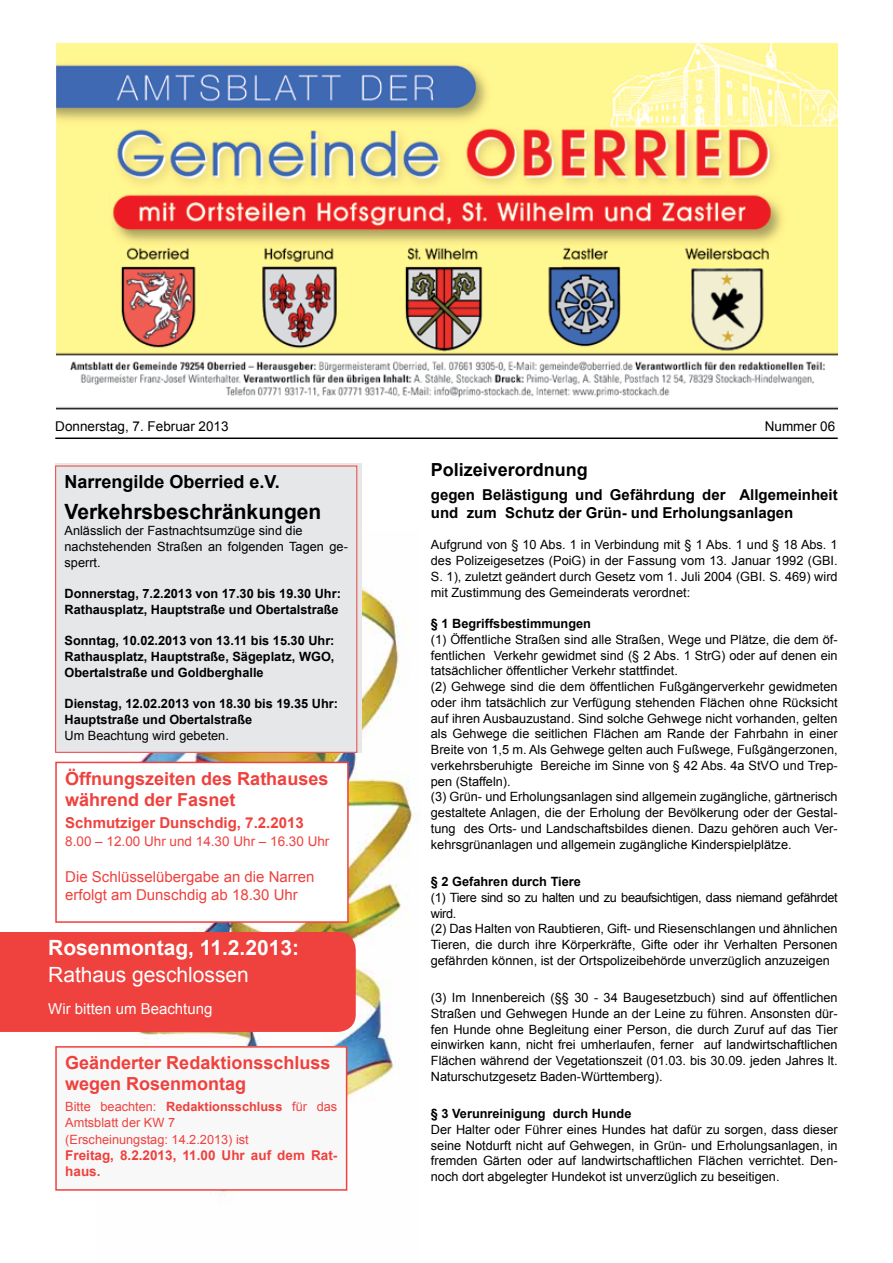
<style>
.page{position:relative;width:893px;height:1263px;background:#fff}
.page>*{position:absolute;margin:0;border:0;box-sizing:border-box;transform-origin:0 0}
.t1{font:700 21px "Arial";color:#000}
.t2{font:700 21px "Arial";color:#fff}
.t3{font:21px "Arial";color:#fff}
.t4{font:700 18px/21px "Arial";color:#ef413d}
.t5{font:700 18px "Arial";color:#000}
.t6{font:700 15px/18px "Arial";color:#000}
.t7{font:15px/18px "Arial";color:#ef413d}
.t8{font:700 15px "Arial";color:#ef413d}
.t9{font:15px "Arial";color:#fff}
.t10{font:700 13.5px/15.8px "Arial";color:#ef413d}
.t11{font:13.5px "Arial";color:#ef413d}
.t12{font:13.5px "Arial";color:#000}
.t13{font:12.75px/15.8px "Arial";color:#000}
.t14{font:700 12.75px/15.8px "Arial";color:#000}
.t15{font:12.75px/16.5px "Arial";color:#ef413d}
.s1{font-weight:700}
</style>
<div class="page">
<img style="left:57px;top:43px;width:781px;height:366px">
<hr style="left:55px;top:437px;width:783px;height:2px;background:#000">
<img style="left:98px;top:531px;width:317px;height:665px">
<div style="left:56px;top:1047px;width:291px;height:143px;background:#f8f8f9"></div>
<div style="left:55px;top:1046px;width:292px;height:145px;border:2px solid #ef413d"></div>
<div style="left:55px;top:463px;width:306px;height:290px;background:#e6e7e8"></div>
<div style="left:55px;top:466px;width:302px;height:287px;border:1px solid #ef413d"></div>
<div style="left:56px;top:762px;width:292px;height:160px;background:#fff"></div>
<div style="left:55px;top:762px;width:294px;height:161px;border:2px solid #ef413d"></div>
<div style="left:0;top:932px;width:356px;height:100px;background:#ef413d"></div>
<p class="t12" style="left:55px;top:417px;width:175px">Donnerstag, 7. Februar 2013</p>
<p class="t12" style="left:765px;top:417px;width:72px">Nummer 06</p>
<h2 class="t5" style="left:65px;top:470px;width:217px">Narrengilde Oberried e.V.</h2>
<h1 class="t1" style="left:65px;top:498px;width:258px">Verkehrsbeschränkungen</h1>
<p class="t13" style="left:65px;top:523px;width:285px">Anlässlich der Fastnachtsumzüge sind die nachstehenden Straßen an folgenden Tagen ge&shy;sperrt.</p>
<p class="t14" style="left:65px;top:586px;width:278px">Donnerstag, 7.2.2013 von 17.30 bis 19.30 Uhr:<br>Rathausplatz, Hauptstraße und Obertalstraße</p>
<p class="t14" style="left:65px;top:633px;width:272px;text-align:justify">Sonntag, 10.02.2013 von 13.11 bis 15.30 Uhr:<br>Rathausplatz, Hauptstraße, Sägeplatz, WGO, Obertalstraße und Goldberghalle</p>
<p class="t14" style="left:65px;top:696px;width:275px">Dienstag, 12.02.2013 von 18.30 bis 19.35 Uhr:<br>Hauptstraße und Obertalstraße</p>
<p class="t13" style="left:65px;top:727px;width:166px">Um Beachtung wird gebeten.</p>
<h2 class="t4" style="left:65px;top:768px;width:265px">Öffnungszeiten des Rathauses während der Fasnet</h2>
<p class="t8" style="left:65px;top:813px;width:240px">Schmutziger Dunschdig, 7.2.2013</p>
<p class="t11" style="left:65px;top:832px;width:266px">8.00 – 12.00 Uhr und 14.30 Uhr – 16.30 Uhr</p>
<p class="t7" style="left:65px;top:868px;width:251px">Die Schlüsselübergabe an die Narren erfolgt am Dunschdig ab 18.30 Uhr</p>
<h1 class="t2" style="left:48px;top:934px;width:252px">Rosenmontag, 11.2.2013:</h1>
<h1 class="t3" style="left:48px;top:961px;width:202px">Rathaus geschlossen</h1>
<p class="t9" style="left:48px;top:998px;width:166px">Wir bitten um Beachtung</p>
<h2 class="t4" style="left:65px;top:1053px;width:267px">Geänderter Redaktionsschluss wegen Rosenmontag</h2>
<p class="t15" style="left:65px;top:1098px;width:274px">Bitte beachten: <span class="s1">Redaktionsschluss</span> für das<br>Amtsblatt der KW 7<br>(Erscheinungstag: 14.2.2013) ist</p>
<p class="t10" style="left:65px;top:1148px;width:274px">Freitag, 8.2.2013, 11.00 Uhr auf dem Rat&shy;haus.</p>
<h2 class="t5" style="left:431px;top:458px;width:159px">Polizeiverordnung</h2>
<p class="t6" style="left:431px;top:486px;width:408px">gegen Belästigung und Gefährdung der Allgemeinheit und zum Schutz der Grün- und Erholungsanlagen</p>
<p class="t13" style="left:431px;top:537px;width:408px;text-align:justify">Aufgrund von § 10 Abs. 1 in Verbindung mit § 1 Abs. 1 und § 18 Abs. 1 des Polizeigesetzes (PoiG) in der Fassung vom 13. Januar 1992 (GBI.<br>S. 1), zuletzt geändert durch Gesetz vom 1. Juli 2004 (GBI. S. 469) wird mit Zustimmung des Gemeinderats verordnet:</p>
<p class="t14" style="left:431px;top:616px;width:162px">§ 1 Begriffsbestimmungen</p>
<p class="t13" style="left:431px;top:632px;width:408px">(1) Öffentliche Straßen sind alle Straßen, Wege und Plätze, die dem öf&shy;fentlichen Verkehr gewidmet sind (§ 2 Abs. 1 StrG) oder auf denen ein tatsächlicher öffentlicher Verkehr stattfindet.<br>(2) Gehwege sind die dem öffentlichen Fußgängerverkehr gewidmeten oder ihm tatsächlich zur Verfügung stehenden Flächen ohne Rücksicht auf ihren Ausbauzustand. Sind solche Gehwege nicht vorhanden, gelten als Gehwege die seitlichen Flächen am Rande der Fahrbahn in einer Breite von 1,5 m. Als Gehwege gelten auch Fußwege, Fußgängerzonen, verkehrsberuhigte Bereiche im Sinne von § 42 Abs. 4a StVO und Trep&shy;pen (Staffeln).<br>(3) Grün- und Erholungsanlagen sind allgemein zugängliche, gärtnerisch gestaltete Anlagen, die der Erholung der Bevölkerung oder der Gestal&shy;tung des Orts- und Landschaftsbildes dienen. Dazu gehören auch Ver&shy;kehrsgrünanlagen und allgemein zugängliche Kinderspielplätze.</p>
<p class="t14" style="left:431px;top:874px;width:151px">§ 2 Gefahren durch Tiere</p>
<p class="t13" style="left:431px;top:889px;width:408px">(1) Tiere sind so zu halten und zu beaufsichtigen, dass niemand gefährdet wird.<br>(2) Das Halten von Raubtieren, Gift- und Riesenschlangen und ähnlichen Tieren, die durch ihre Körperkräfte, Gifte oder ihr Verhalten Personen gefährden können, ist der Ortspolizeibehörde unverzüglich anzuzeigen</p>
<p class="t13" style="left:431px;top:990px;width:408px;text-align:justify">(3) Im Innenbereich (§§ 30 - 34 Baugesetzbuch) sind auf öffentlichen Straßen und Gehwegen Hunde an der Leine zu führen. Ansonsten dür&shy;fen Hunde ohne Begleitung einer Person, die durch Zuruf auf das Tier einwirken kann, nicht frei umherlaufen, ferner auf landwirtschaftlichen Flächen während der Vegetationszeit (01.03. bis 30.09. jeden Jahres lt.<br>Naturschutzgesetz Baden-Württemberg).</p>
<p class="t14" style="left:431px;top:1106px;width:202px">§ 3 Verunreinigung durch Hunde</p>
<p class="t13" style="left:431px;top:1122px;width:408px;text-align:justify">Der Halter oder Führer eines Hundes hat dafür zu sorgen, dass dieser seine Notdurft nicht auf Gehwegen, in Grün- und Erholungsanlagen, in fremden Gärten oder auf landwirtschaftlichen Flächen verrichtet. Den&shy;noch dort abgelegter Hundekot ist unverzüglich zu beseitigen.</p>
</div>
